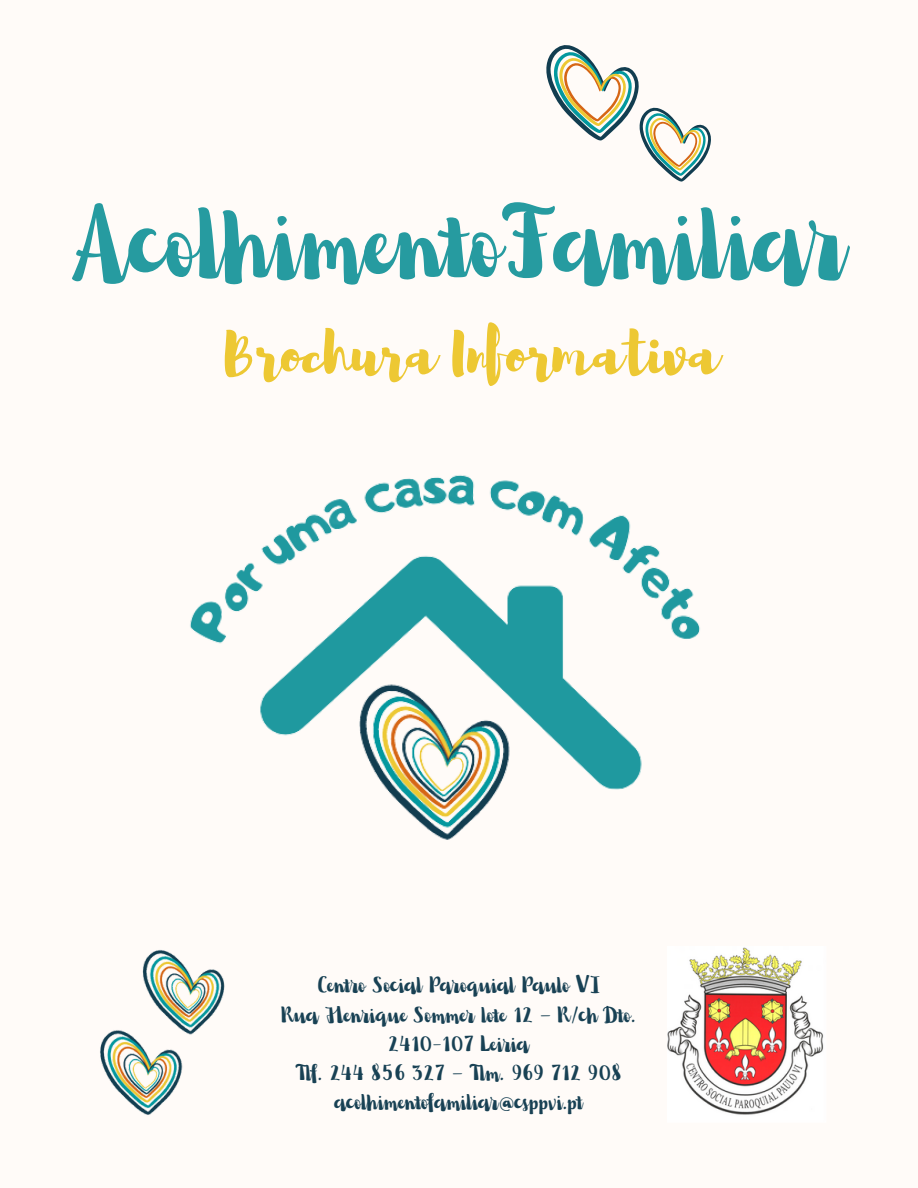
<style>
.page{position:relative;width:918px;height:1188px;background:#fffbf8}
.page>*{position:absolute;margin:0;border:0;box-sizing:border-box;transform-origin:0 0}
.t1{font:95.7px "Nefelibata Brush";color:#269ba0}
.t2{font:57.9px "Brusher";color:#edc833}
.t3{font:21px/29.2px "Nefelibata Brush";color:#184154;text-align:center}
</style>
<div class="page">
<svg style="left:546px;top:45px;width:165px;height:137px"></svg>
<img style="left:190px;top:475px;width:510px;height:365px">
<img style="left:124px;top:1097px;width:45px;height:18px">
<img style="left:100px;top:950px;width:125px;height:147px">
<img style="left:667px;top:947px;width:157px;height:168px">
<h1 class="t1" style="left:70px;top:185px;width:779px">AcolhimentoFamiliar</h1>
<h2 class="t2" style="left:225px;top:316px;width:494px">Brochura Informativa</h2>
<p class="t3" style="left:282px;top:972px;width:356px">Centro Social Paroquial Paulo VI<br>Rua Henrique Sommer lote 12 – R/ch Dto.<br>2410-107 Leiria<br>Tlf. 244 856 327 – Tlm. 969 712 908 acolhimentofamiliar@csppvi.pt</p>
</div>
